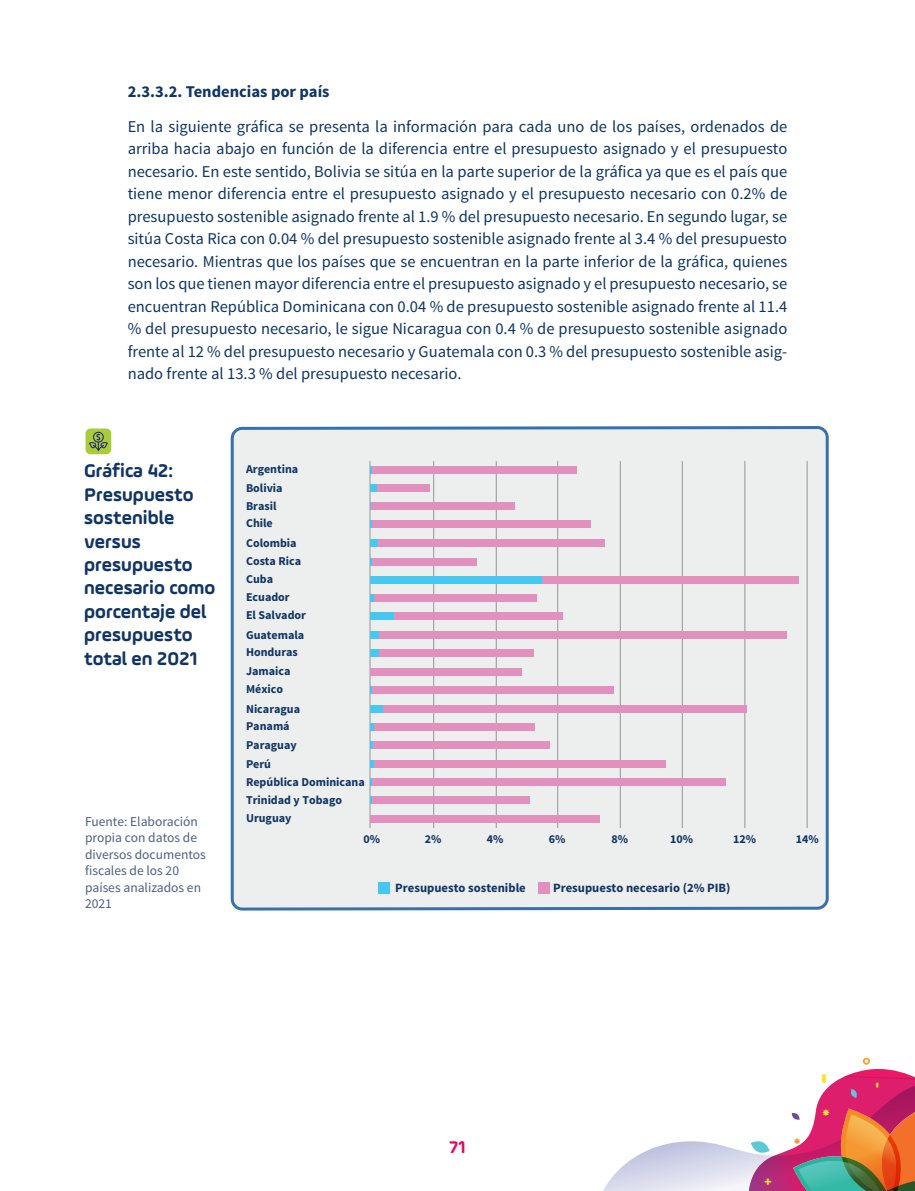
<style>
.page{position:relative;width:915px;height:1191px;background:#fff}
.page>*{position:absolute;margin:0;border:0;box-sizing:border-box;transform-origin:0 0}
.t1{font:700 19.5px/23.4px "Ample Soft Pro";color:#103564}
.t2{font:700 18px "Ample Soft Pro";color:#e5085c}
.t3{font:16.5px/22.5px "Source Sans Pro";color:#0e3564;text-align:justify}
.PIE_GRAFICAS{font:700 16.5px "Source Sans Pro";color:#0e3564}
.PIE_GRAFICAS-2{font:13.5px/16.5px "Source Sans Pro";color:#4c5d86}
.t4{font:700 12.6px "Source Sans Pro";color:#103564}
.t5{font:700 12px/18.8px "Source Sans Pro";color:#103564}
</style>
<div class="page">
<div style="left:230px;top:426px;width:599px;height:485px;background:#edeeee"></div>
<hr style="left:369px;top:461px;width:1px;height:367px;background:#939598">
<hr style="left:433px;top:461px;width:1px;height:367px;background:#939598">
<hr style="left:495px;top:461px;width:1px;height:367px;background:#939598">
<hr style="left:557px;top:461px;width:1px;height:367px;background:#939598">
<hr style="left:619px;top:461px;width:1px;height:367px;background:#939598">
<hr style="left:681px;top:461px;width:1px;height:367px;background:#939598">
<hr style="left:744px;top:461px;width:1px;height:367px;background:#939598">
<hr style="left:806px;top:461px;width:1px;height:367px;background:#939598">
<div style="left:85px;top:428px;width:26px;height:26px;background:#a7ce38;border-radius:5px"></div>
<svg style="left:89px;top:432px;width:19px;height:19px"></svg>
<svg style="left:370px;top:778px;width:2px;height:8px"></svg>
<div style="left:372px;top:778px;width:353px;height:8px;background:#e291be"></div>
<div style="left:371px;top:796px;width:158px;height:8px;background:#e291be"></div>
<svg style="left:370px;top:760px;width:4px;height:7px"></svg>
<div style="left:374px;top:760px;width:291px;height:7px;background:#e291be"></div>
<svg style="left:370px;top:741px;width:3px;height:8px"></svg>
<div style="left:373px;top:741px;width:176px;height:8px;background:#e291be"></div>
<svg style="left:370px;top:723px;width:4px;height:7px"></svg>
<div style="left:374px;top:723px;width:160px;height:7px;background:#e291be"></div>
<div style="left:370px;top:705px;width:13px;height:7px;background:#47c8f2"></div>
<div style="left:383px;top:705px;width:363px;height:7px;background:#e291be"></div>
<svg style="left:370px;top:686px;width:2px;height:7px"></svg>
<div style="left:372px;top:686px;width:241px;height:7px;background:#e291be"></div>
<div style="left:370px;top:649px;width:9px;height:8px;background:#47c8f2"></div>
<div style="left:379px;top:649px;width:154px;height:8px;background:#e291be"></div>
<div style="left:370px;top:631px;width:9px;height:8px;background:#47c8f2"></div>
<div style="left:379px;top:631px;width:407px;height:8px;background:#e291be"></div>
<div style="left:370px;top:613px;width:24px;height:7px;background:#47c8f2"></div>
<div style="left:394px;top:613px;width:168px;height:7px;background:#e291be"></div>
<svg style="left:370px;top:594px;width:4px;height:8px"></svg>
<div style="left:374px;top:594px;width:162px;height:8px;background:#e291be"></div>
<svg style="left:370px;top:558px;width:2px;height:7px"></svg>
<div style="left:372px;top:558px;width:104px;height:7px;background:#e291be"></div>
<svg style="left:370px;top:521px;width:2px;height:7px"></svg>
<div style="left:372px;top:521px;width:219px;height:7px;background:#e291be"></div>
<div style="left:371px;top:502px;width:144px;height:8px;background:#e291be"></div>
<div style="left:370px;top:484px;width:7px;height:7px;background:#47c8f2"></div>
<div style="left:377px;top:484px;width:52px;height:7px;background:#e291be"></div>
<svg style="left:370px;top:466px;width:2px;height:7px"></svg>
<div style="left:372px;top:466px;width:204px;height:7px;background:#e291be"></div>
<div style="left:370px;top:539px;width:8px;height:7px;background:#47c8f2"></div>
<div style="left:378px;top:539px;width:226px;height:7px;background:#e291be"></div>
<div style="left:370px;top:576px;width:172px;height:8px;background:#47c8f2"></div>
<div style="left:542px;top:576px;width:256px;height:8px;background:#e291be"></div>
<div style="left:370px;top:668px;width:152px;height:8px;background:#e291be"></div>
<div style="left:370px;top:815px;width:229px;height:7px;background:#e291be"></div>
<div style="left:537px;top:882px;width:12px;height:12px;background:#e291be"></div>
<div style="left:378px;top:882px;width:12px;height:12px;background:#47c8f2"></div>
<svg style="left:603px;top:1057px;width:311px;height:134px"></svg>
<p class="PIE_GRAFICAS" style="left:128px;top:81px;width:203px">2.3.3.2. Tendencias por país</p>
<p class="t3" style="left:128px;top:115px;width:661px">En la siguiente gráfica se presenta la información para cada uno de los países, ordenados de arriba hacia abajo en función de la diferencia entre el presupuesto asignado y el presupuesto necesario. En este sentido, Bolivia se sitúa en la parte superior de la gráfica ya que es el país que tiene menor diferencia entre el presupuesto asignado y el presupuesto necesario con 0.2% de presupuesto sostenible asignado frente al 1.9 % del presupuesto necesario. En segundo lugar, se sitúa Costa Rica con 0.04 % del presupuesto sostenible asignado frente al 3.4 % del presupuesto necesario. Mientras que los países que se encuentran en la parte inferior de la gráfica, quienes son los que tienen mayor diferencia entre el presupuesto asignado y el presupuesto necesario, se encuentran República Dominicana con 0.04 % de presupuesto sostenible asignado frente al 11.4 % del presupuesto necesario, le sigue Nicaragua con 0.4 % de presupuesto sostenible asignado frente al 12 % del presupuesto necesario y Guatemala con 0.3 % del presupuesto sostenible asig&shy;nado frente al 13.3 % del presupuesto necesario.</p>
<p class="t1" style="left:84px;top:458px;width:132px">Gráfica 42:<br>Presupuesto sostenible versus presupuesto necesario como porcentaje del presupuesto total en 2021</p>
<p class="t5" style="left:246px;top:460px;width:54px">Argentina<br>Bolivia<br>Brasil</p>
<p class="t5" style="left:246px;top:513px;width:52px;line-height:20.2px">Chile<br>Colombia</p>
<p class="t5" style="left:246px;top:552px;width:61px;line-height:18.1px">Costa Rica<br>Cuba<br>Ecuador<br>El Salvador</p>
<p class="t5" style="left:246px;top:626px;width:60px;line-height:17.4px">Guatemala<br>Honduras</p>
<p class="t5" style="left:246px;top:662px;width:56px">Jamaica<br>México<br>Nicaragua</p>
<p class="t5" style="left:246px;top:716px;width:52px;line-height:19.6px">Panamá<br>Paraguay</p>
<p class="t5" style="left:246px;top:754px;width:27px">Perú</p>
<p class="PIE_GRAFICAS-2" style="left:85px;top:813px;width:122px">Fuente: Elaboración propia con datos de diversos documentos fiscales de los 20 países analizados en<br>2021</p>
<p class="t5" style="left:246px;top:773px;width:120px;line-height:18.3px">República Dominicana<br>Trinidad y Tobago<br>Uruguay</p>
<p class="t5" style="left:363px;top:830px;width:18px">0%</p>
<p class="t5" style="left:424px;top:830px;width:18px">2%</p>
<p class="t5" style="left:486px;top:830px;width:18px">4%</p>
<p class="t5" style="left:548px;top:830px;width:18px">6%</p>
<p class="t5" style="left:611px;top:830px;width:18px">8%</p>
<p class="t5" style="left:669px;top:830px;width:24px">10%</p>
<p class="t5" style="left:733px;top:830px;width:24px">12%</p>
<p class="t5" style="left:795px;top:830px;width:24px">14%</p>
<p class="t4" style="left:395px;top:879px;width:132px">Presupuesto sostenible</p>
<p class="t4" style="left:553px;top:879px;width:179px">Presupuesto necesario (2% PIB)</p>
<p class="t2" style="left:449px;top:1134px;width:18px">71</p>
</div>
